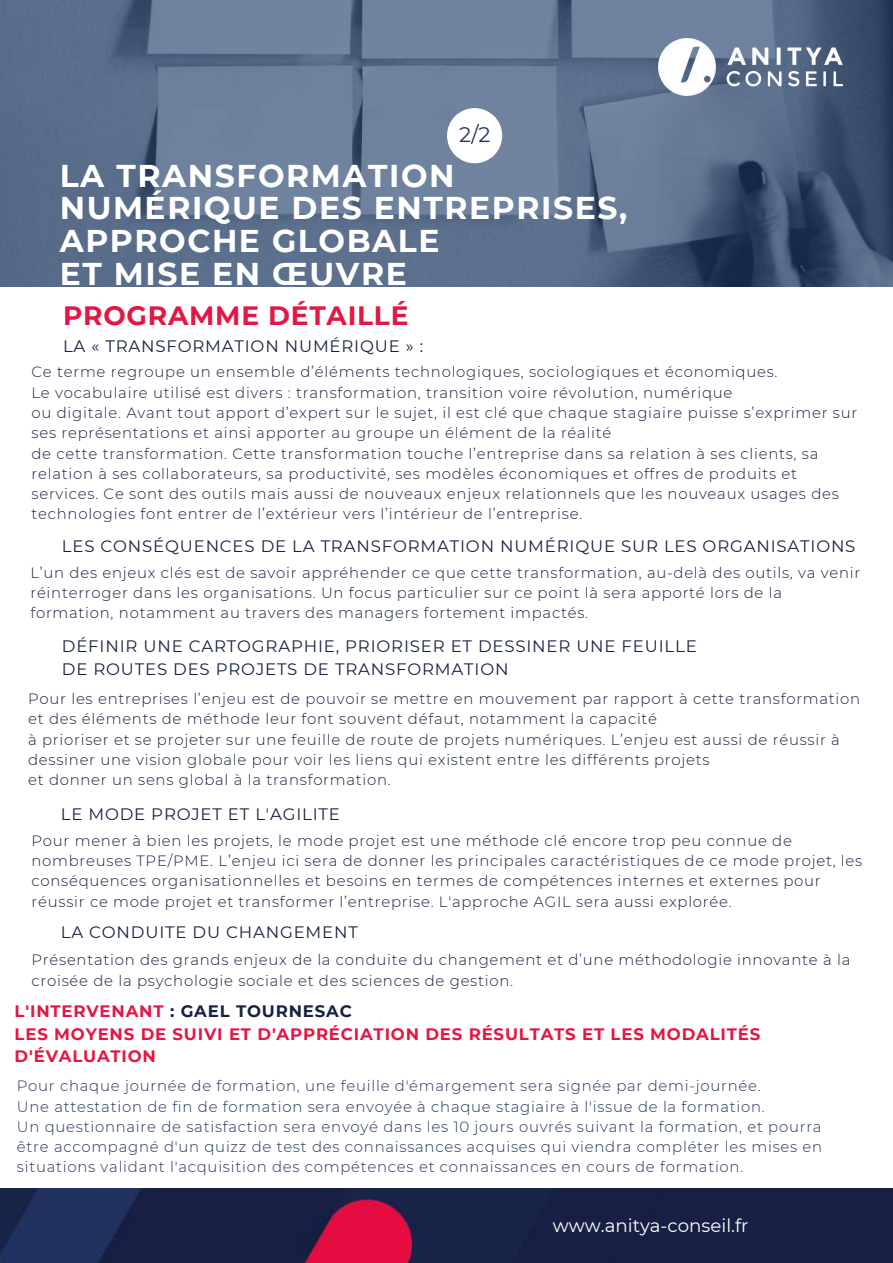
<style>
.page{position:relative;width:893px;height:1263px;background:#fff}
.page>*{position:absolute;margin:0;border:0;box-sizing:border-box;transform-origin:0 0}
.t1{font:700 31.5px/32.7px "Montserrat";letter-spacing:.05em;color:#fff}
.t2{font:700 26.55px "Montserrat";letter-spacing:.03em;color:#e31745}
.t3{font:21.15px "Montserrat";color:#22335f}
.t4{font:18.15px "Montserrat";color:#fff}
.t5{font:16.5px/22.5px "Montserrat";letter-spacing:.05em;color:#172142}
.t6{font:700 16.5px/22.5px "Montserrat";letter-spacing:.05em;color:#e31745}
.t7{font:300 14.85px/20.2px "Montserrat";letter-spacing:.05em;color:#172142}
.t8{font:300 14.85px/20.2px "Montserrat";letter-spacing:.05em;color:#22335f}
.s1{color:#172142}
</style>
<div class="page">
<img style="left:0;top:0;width:893px;height:286px">
<img style="left:0;top:1188px;width:893px;height:75px">
<img style="left:659px;top:38px;width:183px;height:58px">
<svg style="left:447px;top:108px;width:55px;height:55px"></svg>
<h3 class="t3" style="left:459px;top:121px;width:33px">2/2</h3>
<h1 class="t1" style="left:60px;top:159px;width:569px">LA TRANSFORMATION<br>NUMÉRIQUE DES ENTREPRISES,<br>APPROCHE GLOBALE<br>ET MISE EN ŒUVRE</h1>
<h2 class="t2" style="left:63px;top:300px;width:347px">PROGRAMME DÉTAILLÉ</h2>
<p class="t5" style="left:63px;top:334px;width:362px">LA « TRANSFORMATION NUMÉRIQUE » :</p>
<p class="t7" style="left:32px;top:362px;width:827px">Ce terme regroupe un ensemble d’éléments technologiques, sociologiques et économiques.<br>Le vocabulaire utilisé est divers : transformation, transition voire révolution, numérique<br>ou digitale. Avant tout apport d’expert sur le sujet, il est clé que chaque stagiaire puisse s’exprimer sur ses représentations et ainsi apporter au groupe un élément de la réalité<br>de cette transformation. Cette transformation touche l’entreprise dans sa relation à ses clients, sa relation à ses collaborateurs, sa productivité, ses modèles économiques et offres de produits et services. Ce sont des outils mais aussi de nouveaux enjeux relationnels que les nouveaux usages des technologies font entrer de l’extérieur vers l’intérieur de l’entreprise.</p>
<p class="t5" style="left:62px;top:535px;width:795px">LES CONSÉQUENCES DE LA TRANSFORMATION NUMÉRIQUE SUR LES ORGANISATIONS</p>
<p class="t7" style="left:30px;top:562px;width:831px">L’un des enjeux clés est de savoir appréhender ce que cette transformation, au-delà des outils, va venir réinterroger dans les organisations. Un focus particulier sur ce point là sera apporté lors de la formation, notamment au travers des managers fortement impactés.</p>
<p class="t5" style="left:62px;top:635px;width:636px">DÉFINIR UNE CARTOGRAPHIE, PRIORISER ET DESSINER UNE FEUILLE<br>DE ROUTES DES PROJETS DE TRANSFORMATION</p>
<p class="t7" style="left:28px;top:688px;width:834px">Pour les entreprises l’enjeu est de pouvoir se mettre en mouvement par rapport à cette transformation et des éléments de méthode leur font souvent défaut, notamment la capacité<br>à prioriser et se projeter sur une feuille de route de projets numériques. L’enjeu est aussi de réussir à dessiner une vision globale pour voir les liens qui existent entre les différents projets<br>et donner un sens global à la transformation.</p>
<p class="t5" style="left:61px;top:803px;width:281px">LE MODE PROJET ET L'AGILITE</p>
<p class="t7" style="left:32px;top:830px;width:832px">Pour mener à bien les projets, le mode projet est une méthode clé encore trop peu connue de nombreuses TPE/PME. L’enjeu ici sera de donner les principales caractéristiques de ce mode projet, les conséquences organisationnelles et besoins en termes de compétences internes et externes pour réussir ce mode projet et transformer l’entreprise. L'approche AGIL sera aussi explorée.</p>
<p class="t5" style="left:61px;top:921px;width:299px">LA CONDUITE DU CHANGEMENT</p>
<p class="t7" style="left:32px;top:950px;width:820px">Présentation des grands enjeux de la conduite du changement et d’une méthodologie innovante à la croisée de la psychologie sociale et des sciences de gestion.</p>
<p class="t6" style="left:15px;top:1000px;width:747px">L'INTERVENANT <span class="s1">: GAEL TOURNESAC<br></span>LES MOYENS DE SUIVI ET D'APPRÉCIATION DES RÉSULTATS ET LES MODALITÉS<br>D'ÉVALUATION</p>
<p class="t8" style="left:17px;top:1076px;width:807px">Pour chaque journée de formation, une feuille d'émargement sera signée par demi-journée.<br>Une attestation de fin de formation sera envoyée à chaque stagiaire à l'issue de la formation.<br>Un questionnaire de satisfaction sera envoyé dans les 10 jours ouvrés suivant la formation, et pourra être accompagné d'un quizz de test des connaissances acquises qui viendra compléter les mises en situations validant l'acquisition des compétences et connaissances en cours de formation.</p>
<p class="t4" style="left:553px;top:1214px;width:197px">www.anitya-conseil.fr</p>
</div>
